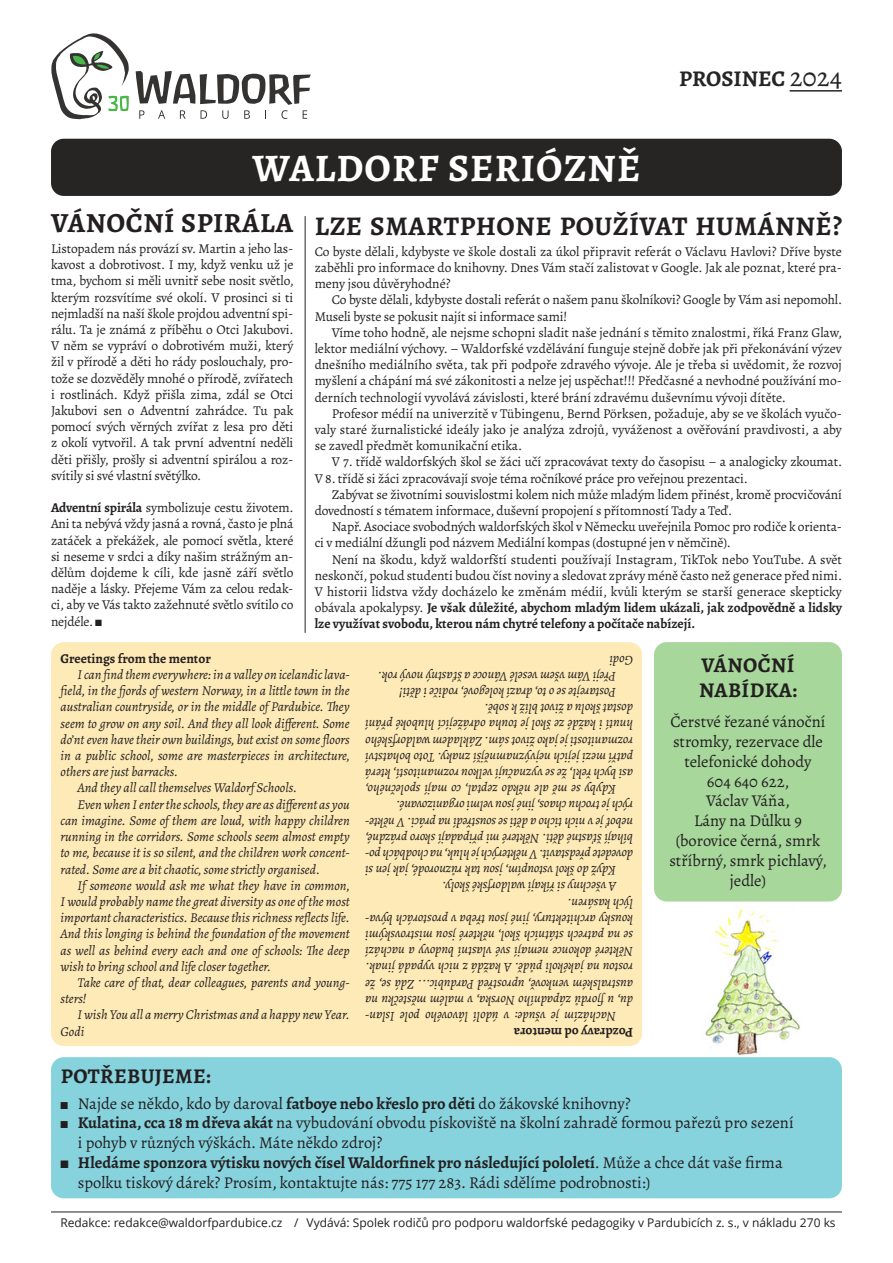
<style>
.page{position:relative;width:893px;height:1263px;background:#fff}
.page>*{position:absolute;margin:0;border:0;box-sizing:border-box;transform-origin:0 0}
.t1{font:700 39px "Alegreya";letter-spacing:.03em;color:#fff}
.t2{font:700 27.75px "Alegreya";letter-spacing:.02em;color:#231f20}
.t3{font:700 27px "Alegreya";letter-spacing:.02em;color:#231f20}
.t4{font:700 22.5px "Alegreya";color:#272524}
.t5{font:700 21px "Alegreya";letter-spacing:.02em;color:#231f20}
.t6{font:16.5px/19.8px "Alegreya";color:#231f20}
.t7{font:13.5px/16.2px "Alegreya";letter-spacing:-.01em;color:#231f20;text-align:justify}
.t8{font:italic 13.5px/16.2px "Alegreya";color:#231f20;text-align:justify}
.t9{font:700 13.5px "Alegreya";color:#231f20}
.t10{font:12px "Open Sans";color:#231f20}
.s1{font-weight:400;font-size:27px}
.s2{font-weight:700}
.s3{font-weight:700;font-size:15px}
</style>
<div class="page">
<img style="left:705px;top:909px;width:96px;height:147px">
<div style="left:51px;top:139px;width:791px;height:57px;background:#272524;border-radius:13px"></div>
<div style="left:51px;top:642px;width:591px;height:404px;background:#feeab6;border-radius:13px"></div>
<div style="left:51px;top:1057px;width:791px;height:141px;background:#86d2dd;border-radius:13px"></div>
<hr style="left:305px;top:216px;width:1px;height:417px;background:#272524">
<hr style="left:51px;top:1211px;width:791px;height:1px;background:#231f20">
<hr style="left:790px;top:90px;width:52px;height:2px;background:#272524">
<svg style="left:136px;top:71px;width:175px;height:48px"></svg>
<svg style="left:51px;top:33px;width:78px;height:86px"></svg>
<div style="left:654px;top:642px;width:188px;height:259px;background:#a7d79b;border-radius:13px"></div>
<p class="t1" style="left:253px;top:141px;width:389px">WALDORF SERIÓZNĚ</p>
<p class="t4" style="left:679px;top:63px;width:164px">PROSINEC <span class="s1">2024</span></p>
<p class="t2" style="left:51px;top:204px;width:243px">VÁNOČNÍ SPIRÁLA</p>
<p class="t7" style="left:51px;top:240px;width:244px">Listopadem nás provází sv. Martin a jeho las&shy;kavost a dobrotivost. I my, když venku už je tma, bychom si měli uvnitř sebe nosit světlo, kterým rozsvítíme své okolí. V prosinci si ti nejmladší na naší škole projdou adventní spi&shy;rálu. Ta je známá z příběhu o Otci Jakubovi.<br>V něm se vypráví o dobrotivém muži, který žil v přírodě a děti ho rády poslouchaly, pro&shy;tože se dozvěděly mnohé o přírodě, zvířatech i rostlinách. Když přišla zima, zdál se Otci Jakubovi sen o Adventní zahrádce. Tu pak pomocí svých věrných zvířat z lesa pro děti z okolí vytvořil. A tak první adventní neděli děti přišly, prošly si adventní spirálou a roz&shy;svítily si své vlastní světýlko.</p>
<p class="t7" style="left:51px;top:500px;width:244px"><span class="s2">Adventní spirála</span> symbolizuje cestu životem.<br>Ani ta nebývá vždy jasná a rovná, často je plná zatáček a překážek, ale pomocí světla, které si neseme v srdci a díky našim strážným an&shy;dělům dojdeme k cíli, kde jasně září světlo naděje a lásky. Přejeme Vám za celou redak&shy;ci, aby ve Vás takto zažehnuté světlo svítilo co nejdéle. <span class="s2">◼</span></p>
<p class="t3" style="left:315px;top:207px;width:528px">LZE SMARTPHONE POUŽÍVAT HUMÁNNĚ?</p>
<p class="t7" style="left:315px;top:243px;width:529px">Co byste dělali, kdybyste ve škole dostali za úkol připravit referát o Václavu Havlovi? Dříve byste zaběhli pro informace do knihovny. Dnes Vám stačí zalistovat v Google. Jak ale poznat, které pra&shy;meny jsou důvěryhodné?</p>
<p class="t7" style="left:315px;top:292px;width:529px;text-indent:17px">Co byste dělali, kdybyste dostali referát o našem panu školníkovi? Google by Vám asi nepomohl.<br>Museli byste se pokusit najít si informace sami!</p>
<p class="t7" style="left:315px;top:324px;width:529px;text-indent:17px">Víme toho hodně, ale nejsme schopni sladit naše jednání s těmito znalostmi, říká Franz Glaw, lektor mediální výchovy. – Waldorfské vzdělávání funguje stejně dobře jak při překonávání výzev dnešního mediálního světa, tak při podpoře zdravého vývoje. Ale je třeba si uvědomit, že rozvoj myšlení a chápání má své zákonitosti a nelze jej uspěchat!!! Předčasné a nevhodné používání mo&shy;derních technologií vyvolává závislosti, které brání zdravému duševnímu vývoji dítěte.</p>
<p class="t7" style="left:315px;top:405px;width:529px;text-indent:17px">Profesor médií na univerzitě v Tübingenu, Bernd Pörksen, požaduje, aby se ve školách vyučo&shy;valy staré žurnalistické ideály jako je analýza zdrojů, vyváženost a ověřování pravdivosti, a aby se zavedl předmět komunikační etika.</p>
<p class="t7" style="left:315px;top:454px;width:529px;text-indent:17px">V 7. třídě waldorfských škol se žáci učí zpracovávat texty do časopisu – a analogicky zkoumat.<br>V 8. třídě si žáci zpracovávají svoje téma ročníkové práce pro veřejnou prezentaci.</p>
<p class="t7" style="left:315px;top:486px;width:529px;text-indent:17px">Zabývat se životními souvislostmi kolem nich může mladým lidem přinést, kromě procvičování dovedností s tématem informace, duševní propojení s přítomností Tady a Teď.</p>
<p class="t7" style="left:315px;top:518px;width:529px;text-indent:17px">Např. Asociace svobodných waldorfských škol v Německu uveřejnila Pomoc pro rodiče k orienta&shy;ci v mediální džungli pod názvem Mediální kompas (dostupné jen v němčině).</p>
<p class="t7" style="left:315px;top:551px;width:529px;text-indent:17px">Není na škodu, když waldorfští studenti používají Instagram, TikTok nebo YouTube. A svět neskončí, pokud studenti budou číst noviny a sledovat zprávy méně často než generace před nimi.<br>V historii lidstva vždy docházelo ke změnám médií, kvůli kterým se starší generace skepticky obávala apokalypsy. <span class="s2">Je však důležité, abychom mladým lidem ukázali, jak zodpovědně a lidsky lze využívat svobodu, kterou nám chytré telefony a počítače nabízejí.</span></p>
<p class="t9" style="left:61px;top:649px;width:152px">Greetings from the mentor</p>
<p class="t8" style="left:61px;top:666px;width:291px;text-indent:17px">I can find them everywhere: in a valley on icelandic lava&shy;field, in the fjords of western Norway, in a little town in the australian countryside, or in the middle of Pardubice. They seem to grow on any soil. And they all look different. Some do’nt even have their own buildings, but exist on some floors in a public school, some are masterpieces in architecture, others are just barracks.</p>
<p class="t8" style="left:78px;top:779px;width:221px">And they all call themselves Waldorf Schools.</p>
<p class="t8" style="left:61px;top:796px;width:291px;text-indent:17px">Even when I enter the schools, they are as different as you can imagine. Some of them are loud, with happy children running in the corridors. Some schools seem almost empty to me, because it is so silent, and the children work concent&shy;rated. Some are a bit chaotic, some strictly organised.</p>
<p class="t8" style="left:61px;top:877px;width:291px;text-indent:17px">If someone would ask me what they have in common, I would probably name the great diversity as one of the most important characteristics. Because this richness reflects life.<br>And this longing is behind the foundation of the movement as well as behind every each and one of schools: The deep wish to bring school and life closer together.</p>
<p class="t8" style="left:61px;top:974px;width:291px;text-indent:17px">Take care of that, dear colleagues, parents and young&shy;sters!</p>
<p class="t8" style="left:61px;top:1006px;width:291px;text-indent:17px">I wish You all a merry Christmas and a happy new Year.<br>Godi</p>
<p class="t8" style="left:633px;top:668px;width:25px;rotate:-180deg">Godi</p>
<p class="t8" style="left:616px;top:685px;width:240px;rotate:-180deg">Přeji Vám všem veselé Vánoce a šťastný nový rok.</p>
<p class="t8" style="left:616px;top:701px;width:219px;rotate:-180deg">Postarejte se o to, drazí kolegové, rodiče i děti!</p>
<p class="t8" style="left:633px;top:798px;width:269px;text-indent:17px;rotate:-180deg">Kdyby se mě ale někdo zeptal, co mají společného, asi bych řekl, že se vyznačují velkou rozmanitostí, která patří mezi jejich nejvýznamnější znaky. Toto bohatství rozmanitosti je jako život sám. Základem waldorfského hnutí i každé ze škol je touha odrážející hluboké přání dostat školu a život blíž k sobě.</p>
<p class="t8" style="left:633px;top:879px;width:269px;text-indent:17px;rotate:-180deg">Když do škol vstoupím, jsou tak různorodé, jak jen si dovedete představit. V některých je hluk, na chodbách po&shy;bíhají šťastné děti. Některé mi připadají skoro prázdné, neboť je v nich ticho a děti se soustředí na práci. V někte&shy;rých je trochu chaos, jiné jsou velmi organizované.</p>
<p class="t8" style="left:616px;top:895px;width:176px;rotate:-180deg">A všechny si říkají waldorfské školy.</p>
<p class="t8" style="left:633px;top:1025px;width:269px;text-indent:17px;rotate:-180deg">Nacházím je všude: v údolí lávového pole Islan&shy;du, u fjordů západního Norska, v malém městečku na australském venkově, uprostřed Pardubic... Zdá se, že rostou na jakékoli půdě. A každá z nich vypadá jinak.<br>Některé dokonce nemají své vlastní budovy a nachází se na patrech státních škol, některé jsou mistrovskými kousky architektury, jiné jsou třeba v prostorách býva&shy;lých kasáren.</p>
<p class="t9" style="left:633px;top:1042px;width:121px;rotate:-180deg">Pozdravy od mentora</p>
<p class="t5" style="left:701px;top:650px;width:95px">VÁNOČNÍ</p>
<p class="t5" style="left:699px;top:675px;width:99px">NABÍDKA:</p>
<p class="t6" style="left:671px;top:712px;width:156px;text-align:center">Čerstvé řezané vánoční stromky, rezervace dle telefonické dohody<br>604 640 622,</p>
<p class="t6" style="left:706px;top:791px;width:85px">Václav Váňa,</p>
<p class="t6" style="left:669px;top:811px;width:159px;text-align:center">Lány na Důlku 9 (borovice černá, smrk stříbrný, smrk pichlavý, jedle)</p>
<p class="t5" style="left:61px;top:1061px;width:151px">POTŘEBUJEME:</p>
<p class="t6" style="left:61px;top:1093px;width:571px"><span class="s3">◼</span> Najde se někdo, kdo by daroval <span class="s2">fatboye nebo křeslo pro děti</span> do žákovské knihovny?</p>
<p class="t6" style="left:78px;top:1113px;width:717px;text-indent:-17px"><span class="s3">◼</span> <span class="s2">Kulatina, cca 18 m dřeva akát</span> na vybudování obvodu pískoviště na školní zahradě formou pařezů pro sezení i pohyb v různých výškách. Máte někdo zdroj?</p>
<p class="t6" style="left:78px;top:1153px;width:706px;text-indent:-17px">◼ <span class="s2">Hledáme sponzora výtisku nových čísel Waldorfinek pro následující pololetí</span>. Může a chce dát vaše firma spolku tiskový dárek? Prosím, kontaktujte nás: 775 177 283. Rádi sdělíme podrobnosti:)</p>
<p class="t10" style="left:60px;top:1215px;width:777px">Redakce: redakce@waldorfpardubice.cz / Vydává: Spolek rodičů pro podporu waldorfské pedagogiky v Pardubicích z. s., v nákladu 270 ks</p>
</div>
